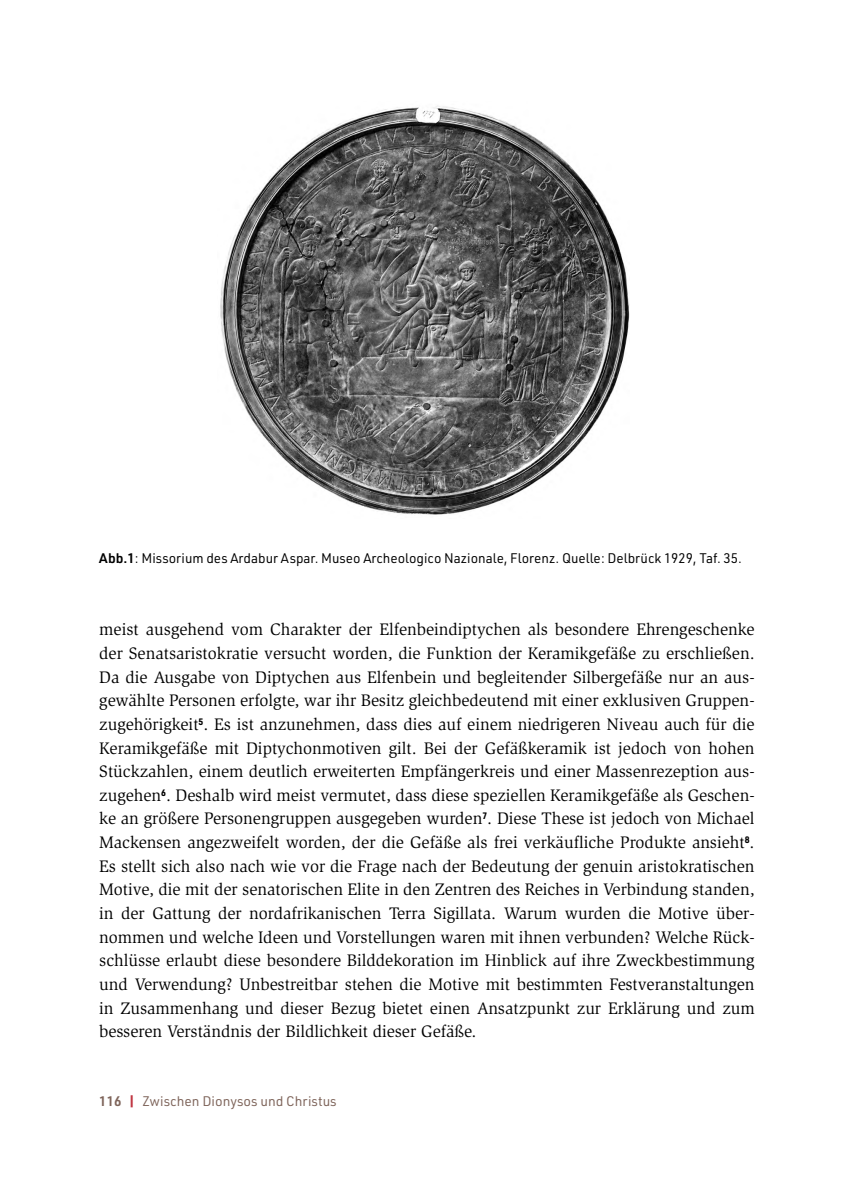
<style>
.page{position:relative;width:844px;height:1191px;background:#fff}
.page>*{position:absolute;margin:0;border:0;box-sizing:border-box;transform-origin:0 0}
.KUP_6__Fließtext{font:17.15px/23.6px "Slimbach Std";color:#000;text-align:justify}
.KUP_7__Bildunterschr{font:13.65px "URWDIN";color:#000}
.t1{font:13.65px "URWDIN";color:#7e645a}
.s1{font-weight:600}
.s2{font-weight:900;color:#c03743}
</style>
<div class="page">
<img style="left:220px;top:105px;width:409px;height:410px">
<p class="KUP_7__Bildunterschr" style="left:99px;top:549px;width:643px"><span class="s1">Abb.1</span>: Missorium des Ardabur Aspar. Museo Archeologico Nazionale, Florenz. Quelle: Delbrück 1929, Taf. 35.</p>
<p class="KUP_6__Fließtext" style="left:99px;top:618px;width:656px">meist ausgehend vom Charakter der Elfenbeindiptychen als besondere Ehrengeschenke der Senatsaristokratie versucht worden, die Funktion der Keramikgefäße zu erschließen.<br>Da die Ausgabe von Diptychen aus Elfenbein und begleitender Silbergefäße nur an aus&shy;gewählte Personen erfolgte, war ihr Besitz gleichbedeutend mit einer exklusiven Gruppen&shy;zugehörigkeit<sup>5</sup>. Es ist anzunehmen, dass dies auf einem niedrigeren Niveau auch für die Keramikgefäße mit Diptychonmotiven gilt. Bei der Gefäßkeramik ist jedoch von hohen Stückzahlen, einem deutlich erweiterten Empfängerkreis und einer Massenrezeption aus&shy;zugehen<sup>6</sup>. Deshalb wird meist vermutet, dass diese speziellen Keramikgefäße als Geschen&shy;ke an größere Personengruppen ausgegeben wurden<sup>7</sup>. Diese These ist jedoch von Michael Mackensen angezweifelt worden, der die Gefäße als frei verkäufliche Produkte ansieht<sup>8</sup>.<br>Es stellt sich also nach wie vor die Frage nach der Bedeutung der genuin aristokratischen Motive, die mit der senatorischen Elite in den Zentren des Reiches in Verbindung standen, in der Gattung der nordafrikanischen Terra Sigillata. Warum wurden die Motive über&shy;nommen und welche Ideen und Vorstellungen waren mit ihnen verbunden? Welche Rück&shy;schlüsse erlaubt diese besondere Bilddekoration im Hinblick auf ihre Zweckbestimmung und Verwendung? Unbestreitbar stehen die Motive mit bestimmten Festveranstaltungen in Zusammenhang und dieser Bezug bietet einen Ansatzpunkt zur Erklärung und zum besseren Verständnis der Bildlichkeit dieser Gefäße.</p>
<p class="t1" style="left:99px;top:1092px;width:239px"><span class="s1">116</span> <span class="s2">|</span> Zwischen Dionysos und Christus</p>
</div>
